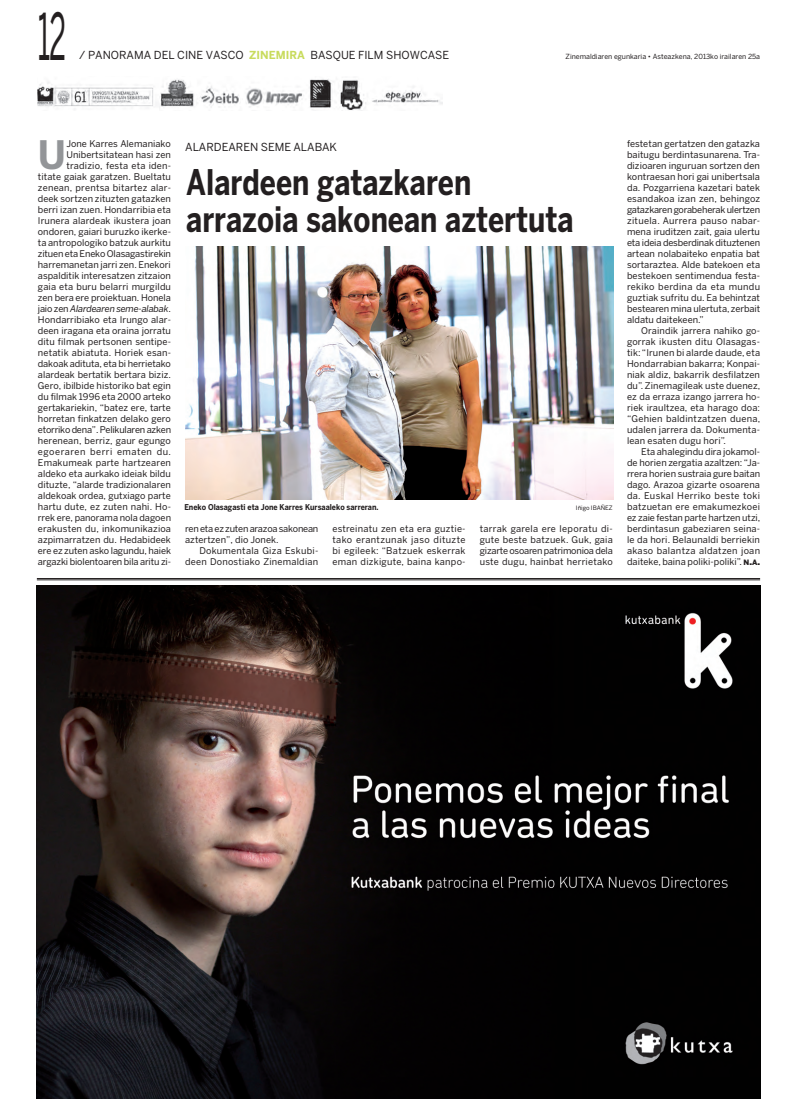
<style>
.page{position:relative;width:797px;height:1106px;background:#fff}
.page>*{position:absolute;margin:0;border:0;box-sizing:border-box;transform-origin:0 0}
.t1{font:64px "Benton Sans";color:#231f20;scale:.45 1}
.t2{font:700 38.9px "Benton Sans";color:#939598}
.t3{font:700 35px/37px "Benton Sans";color:#231f20;scale:.8 1}
.t4{font:11px "Benton Sans";color:#231f20}
.t5{font:9.2px/11px "Benton Sans";letter-spacing:.005em;color:#231f20;text-align:justify}
.t6{font:9.2px "Benton Sans";letter-spacing:.025em;color:#231f20}
.t7{font:9.2px "Benton Sans";letter-spacing:.035em;color:#231f20}
.t8{font:9.2px "Benton Sans";letter-spacing:.03em;color:#231f20}
.t9{font:9.2px "Benton Sans";letter-spacing:-.02em;color:#231f20}
.t10{font:9.2px "Benton Sans";letter-spacing:-.015em;color:#231f20}
.t11{font:9.2px "Benton Sans";letter-spacing:-.025em;color:#231f20}
.t12{font:700 8px "Benton Sans";color:#231f20;scale:.9 1}
.t13{font:7px "Benton Sans";color:#231f20}
.t14{font:6px "Benton Sans";color:#231f20}
.s1{font-weight:700;color:#c8db5c}
.s2{font-style:italic}
.s3{font-family:"Benton Sans Black SC800";font-size:7.4px}
.s4{font-family:"Benton Sans Black SC800"}
</style>
<div class="page">
<img style="left:37px;top:585px;width:723px;height:513px">
<hr style="left:37px;top:578px;width:723px;height:1px;background:#231f20">
<hr style="left:37px;top:579px;width:723px;height:1px;background:#231f20">
<img style="left:186px;top:246px;width:427px;height:253px">
<img style="left:37px;top:79px;width:405px;height:31px">
<p class="t1" style="left:38px;top:-1px;width:64px">12</p>
<p class="t4" style="left:79px;top:48px;width:371px">/ PANORAMA DEL CINE VASCO <span class="s1">ZINEMIRA</span> BASQUE FILM SHOWCASE</p>
<p class="t13" style="left:565px;top:52px;width:196px">Zinemaldiaren egunkaria • Asteazkena, 2013ko irailaren 25a</p>
<p class="t5" style="left:38px;top:138px;width:135px;text-align:right">Jone Karres Alemaniako<br>Unibertsitatean hasi zen tradizio, festa eta iden-<br>titate gaiak garatzen. Bueltatu zenean, prentsa bitartez alar&shy;deek sortzen zituzten gatazken berri izan zuen. Hondarribia eta<br>Irunera alardeak ikustera joan ondoren, gaiari buruzko ikerke&shy;ta antropologiko batzuk aurkitu zituen eta Eneko Olasagastirekin harremanetan jarri zen. Enekori aspalditik interesatzen zitzaion gaia eta buru belarri murgildu zen bera ere proiektuan. Honela jaio zen <span class="s2">Alardearen seme-alabak</span>.<br>Hondarribiako eta Irungo alar&shy;deen iragana eta oraina jorratu ditu filmak pertsonen sentipe&shy;netatik abiatuta. Horiek esan&shy;dakoak adituta, eta bi herrietako alardeak bertatik bertara biziz.<br>Gero, ibilbide historiko bat egin du filmak 1996 eta 2000 arteko gertakariekin, “batez ere, tarte horretan finkatzen delako gero etorriko dena”. Pelikularen azken herenean, berriz, gaur egungo egoeraren berri ematen du.<br>Emakumeak parte hartzearen aldeko eta aurkako ideiak bildu dituzte, “alarde tradizionalaren aldekoak ordea, gutxiago parte hartu dute, ez zuten nahi. Ho&shy;rrek ere, panorama nola dagoen erakusten du, inkomunikazioa azpimarratzen du. Hedabideek ere ez zuten asko lagundu, haiek argazki biolentoaren bila aritu zi-</p>
<p class="t2" style="left:38px;top:132px;width:30px">U</p>
<p class="t4" style="left:185px;top:141px;width:153px">ALARDEAREN SEME ALABAK</p>
<p class="t3" style="left:186px;top:163px;width:485px">Alardeen gatazkaren arrazoia sakonean aztertuta</p>
<p class="t12" style="left:184px;top:502px;width:217px">Eneko Olasagasti eta Jone Karres Kursaaleko sarreran.</p>
<p class="t14" style="left:576px;top:504px;width:34px">Iñigo Ibañez</p>
<p class="t11" style="left:185px;top:523px;width:135px">ren eta ez zuten arazoa sakonean</p>
<p class="t5" style="left:185px;top:534px;width:95px">aztertzen”, dio Jonek.</p>
<p class="t6" style="left:199px;top:545px;width:120px">Dokumentala Giza Eskubi-</p>
<p class="t6" style="left:185px;top:556px;width:135px">deen Donostiako Zinemaldian</p>
<p class="t5" style="left:332px;top:523px;width:135px">estreinatu zen eta era guztie&shy;tako erantzunak jaso dituzte bi egileek: “Batzuek eskerrak eman dizkigute, baina kanpo-</p>
<p class="t5" style="left:479px;top:523px;width:135px">tarrak garela ere leporatu di&shy;gute beste batzuek. Guk, gaia gizarte osoaren patrimonioa dela uste dugu, hainbat herrietako</p>
<p class="t5" style="left:627px;top:138px;width:134px">festetan gertatzen den gatazka</p>
<p class="t5" style="left:627px;top:149px;width:135px">baitugu berdintasunarena. Tra-</p>
<p class="t5" style="left:627px;top:160px;width:134px">dizioaren inguruan sortzen den</p>
<p class="t5" style="left:627px;top:171px;width:134px">kontraesan hori gai unibertsala</p>
<p class="t5" style="left:627px;top:182px;width:135px">da. Pozgarriena kazetari batek</p>
<p class="t5" style="left:627px;top:193px;width:135px">esandakoa izan zen, behingoz</p>
<p class="t9" style="left:627px;top:204px;width:135px">gatazkaren gorabeherak ulertzen</p>
<p class="t8" style="left:627px;top:215px;width:135px">zituela. Aurrera pauso nabar-</p>
<p class="t5" style="left:627px;top:226px;width:134px">mena iruditzen zait, gaia ulertu</p>
<p class="t10" style="left:627px;top:237px;width:135px">eta ideia desberdinak dituztenen</p>
<p class="t5" style="left:627px;top:248px;width:135px">artean nolabaiteko enpatia bat</p>
<p class="t5" style="left:627px;top:259px;width:135px">sortaraztea. Alde batekoen eta</p>
<p class="t5" style="left:627px;top:270px;width:135px">bestekoen sentimendua festa-</p>
<p class="t7" style="left:627px;top:281px;width:135px">rekiko berdina da eta mundu</p>
<p class="t5" style="left:627px;top:292px;width:134px">guztiak sufritu du. Ea behintzat</p>
<p class="t5" style="left:627px;top:303px;width:135px">bestearen mina ulertuta, zerbait</p>
<p class="t5" style="left:627px;top:314px;width:78px">aldatu daitekeen.”</p>
<p class="t5" style="left:641px;top:325px;width:120px">Oraindik jarrera nahiko go-</p>
<p class="t6" style="left:627px;top:336px;width:135px">gorrak ikusten ditu Olasagas-</p>
<p class="t5" style="left:627px;top:347px;width:135px">tik: “Irunen bi alarde daude, eta</p>
<p class="t5" style="left:627px;top:358px;width:135px">Hondarrabian bakarra; Konpai-</p>
<p class="t5" style="left:627px;top:369px;width:134px">niak aldiz, bakarrik desfilatzen</p>
<p class="t5" style="left:627px;top:380px;width:135px">du”. Zinemagileak uste duenez,</p>
<p class="t5" style="left:627px;top:391px;width:135px">ez da erraza izango jarrera ho-</p>
<p class="t5" style="left:627px;top:402px;width:135px">riek iraultzea, eta harago doa:</p>
<p class="t8" style="left:627px;top:413px;width:135px">“Gehien baldintzatzen duena,</p>
<p class="t5" style="left:627px;top:424px;width:135px">udalen jarrera da. Dokumenta-</p>
<p class="t5" style="left:627px;top:435px;width:100px">lean esaten dugu hori”.</p>
<p class="t5" style="left:641px;top:446px;width:120px">Eta ahalegindu dira jokamol-</p>
<p class="t5" style="left:627px;top:457px;width:135px">de horien zergatia azaltzen: “Ja-</p>
<p class="t5" style="left:627px;top:468px;width:135px">rrera horien sustraia gure baitan</p>
<p class="t5" style="left:627px;top:479px;width:134px">dago. Arazoa gizarte osoarena</p>
<p class="t7" style="left:627px;top:490px;width:135px">da. Euskal Herriko beste toki</p>
<p class="t6" style="left:627px;top:501px;width:134px">batzuetan ere emakumezkoei</p>
<p class="t5" style="left:627px;top:512px;width:135px">ez zaie festan parte hartzen utzi,</p>
<p class="t5" style="left:627px;top:523px;width:135px">berdintasun gabeziaren seina-</p>
<p class="t5" style="left:627px;top:534px;width:134px">le da hori. Belaunaldi berriekin</p>
<p class="t7" style="left:627px;top:545px;width:134px">akaso balantza aldatzen joan</p>
<p class="t5" style="left:627px;top:556px;width:135px">daiteke, baina poliki-poliki”. <span class="s3">n</span><span class="s4">.</span><span class="s3">a</span><span class="s4">.</span></p>
</div>
